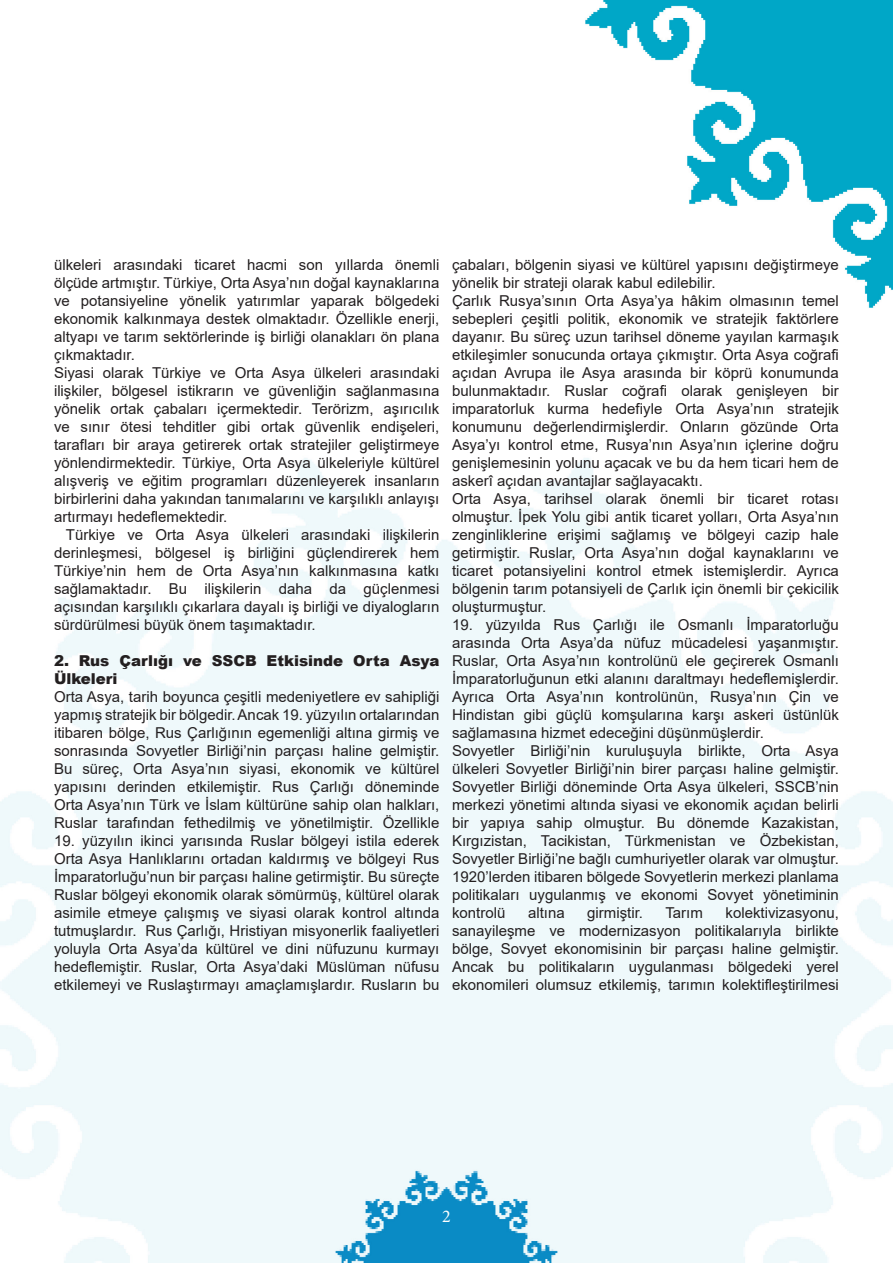
<style>
.page{position:relative;width:893px;height:1263px;background:#fff}
.page>*{position:absolute;margin:0;border:0;box-sizing:border-box;transform-origin:0 0}
.t1{font:18px "Minion Pro";color:#fff}
.t2{font:15px/18px "Arial";color:#231f20;text-align:justify}
.t3{font:900 15px/18px "Arial";color:#231f20}
</style>
<div class="page">
<img style="left:0;top:0;width:893px;height:1263px">
<p class="t2" style="left:54px;top:256px;width:387px">ülkeleri arasındaki ticaret hacmi son yıllarda önemli ölçüde artmıştır. Türkiye, Orta Asya’nın doğal kaynaklarına ve potansiyeline yönelik yatırımlar yaparak bölgedeki ekonomik kalkınmaya destek olmaktadır. Özellikle enerji, altyapı ve tarım sektörlerinde iş birliği olanakları ön plana çıkmaktadır.</p>
<p class="t2" style="left:54px;top:364px;width:387px">Siyasi olarak Türkiye ve Orta Asya ülkeleri arasındaki ilişkiler, bölgesel istikrarın ve güvenliğin sağlanmasına yönelik ortak çabaları içermektedir. Terörizm, aşırıcılık ve sınır ötesi tehditler gibi ortak güvenlik endişeleri, tarafları bir araya getirerek ortak stratejiler geliştirmeye yönlendirmektedir. Türkiye, Orta Asya ülkeleriyle kültürel alışveriş ve eğitim programları düzenleyerek insanların birbirlerini daha yakından tanımalarını ve karşılıklı anlayışı artırmayı hedeflemektedir.</p>
<p class="t2" style="left:54px;top:526px;width:387px;text-indent:12px">Türkiye ve Orta Asya ülkeleri arasındaki ilişkilerin derinleşmesi, bölgesel iş birliğini güçlendirerek hem Türkiye’nin hem de Orta Asya’nın kalkınmasına katkı sağlamaktadır. Bu ilişkilerin daha da güçlenmesi açısından karşılıklı çıkarlara dayalı iş birliği ve diyalogların sürdürülmesi büyük önem taşımaktadır.</p>
<p class="t3" style="left:54px;top:651px;width:387px">2. Rus Çarlığı ve SSCB Etkisinde Orta Asya<br>Ülkeleri</p>
<p class="t2" style="left:54px;top:688px;width:387px">Orta Asya, tarih boyunca çeşitli medeniyetlere ev sahipliği yapmış stratejik bir bölgedir. Ancak 19. yüzyılın ortalarından itibaren bölge, Rus Çarlığının egemenliği altına girmiş ve sonrasında Sovyetler Birliği’nin parçası haline gelmiştir.<br>Bu süreç, Orta Asya’nın siyasi, ekonomik ve kültürel yapısını derinden etkilemiştir. Rus Çarlığı döneminde Orta Asya’nın Türk ve İslam kültürüne sahip olan halkları, Ruslar tarafından fethedilmiş ve yönetilmiştir. Özellikle</p>
<p class="t2" style="left:54px;top:832px;width:387px">19. yüzyılın ikinci yarısında Ruslar bölgeyi istila ederek Orta Asya Hanlıklarını ortadan kaldırmış ve bölgeyi Rus İmparatorluğu’nun bir parçası haline getirmiştir. Bu süreçte Ruslar bölgeyi ekonomik olarak sömürmüş, kültürel olarak asimile etmeye çalışmış ve siyasi olarak kontrol altında tutmuşlardır. Rus Çarlığı, Hristiyan misyonerlik faaliyetleri yoluyla Orta Asya’da kültürel ve dini nüfuzunu kurmayı hedeflemiştir. Ruslar, Orta Asya’daki Müslüman nüfusu etkilemeyi ve Ruslaştırmayı amaçlamışlardır. Rusların bu</p>
<p class="t2" style="left:452px;top:256px;width:388px">çabaları, bölgenin siyasi ve kültürel yapısını değiştirmeye yönelik bir strateji olarak kabul edilebilir.</p>
<p class="t2" style="left:452px;top:292px;width:388px">Çarlık Rusya’sının Orta Asya’ya hâkim olmasının temel sebepleri çeşitli politik, ekonomik ve stratejik faktörlere dayanır. Bu süreç uzun tarihsel döneme yayılan karmaşık etkileşimler sonucunda ortaya çıkmıştır. Orta Asya coğrafi açıdan Avrupa ile Asya arasında bir köprü konumunda bulunmaktadır. Ruslar coğrafi olarak genişleyen bir imparatorluk kurma hedefiyle Orta Asya’nın stratejik konumunu değerlendirmişlerdir. Onların gözünde Orta Asya’yı kontrol etme, Rusya’nın Asya’nın içlerine doğru genişlemesinin yolunu açacak ve bu da hem ticari hem de askerî açıdan avantajlar sağlayacaktı.</p>
<p class="t2" style="left:452px;top:490px;width:388px">Orta Asya, tarihsel olarak önemli bir ticaret rotası olmuştur. İpek Yolu gibi antik ticaret yolları, Orta Asya’nın zenginliklerine erişimi sağlamış ve bölgeyi cazip hale getirmiştir. Ruslar, Orta Asya’nın doğal kaynaklarını ve ticaret potansiyelini kontrol etmek istemişlerdir. Ayrıca bölgenin tarım potansiyeli de Çarlık için önemli bir çekicilik oluşturmuştur.</p>
<p class="t2" style="left:452px;top:616px;width:388px">19. yüzyılda Rus Çarlığı ile Osmanlı İmparatorluğu arasında Orta Asya’da nüfuz mücadelesi yaşanmıştır.<br>Ruslar, Orta Asya’nın kontrolünü ele geçirerek Osmanlı İmparatorluğunun etki alanını daraltmayı hedeflemişlerdir.<br>Ayrıca Orta Asya’nın kontrolünün, Rusya’nın Çin ve Hindistan gibi güçlü komşularına karşı askeri üstünlük sağlamasına hizmet edeceğini düşünmüşlerdir.</p>
<p class="t2" style="left:452px;top:742px;width:388px">Sovyetler Birliği’nin kuruluşuyla birlikte, Orta Asya ülkeleri Sovyetler Birliği’nin birer parçası haline gelmiştir.<br>Sovyetler Birliği döneminde Orta Asya ülkeleri, SSCB’nin merkezi yönetimi altında siyasi ve ekonomik açıdan belirli bir yapıya sahip olmuştur. Bu dönemde Kazakistan, Kırgızistan, Tacikistan, Türkmenistan ve Özbekistan, Sovyetler Birliği’ne bağlı cumhuriyetler olarak var olmuştur.<br>1920’lerden itibaren bölgede Sovyetlerin merkezi planlama politikaları uygulanmış ve ekonomi Sovyet yönetiminin kontrolü</p>
<p class="t2" style="left:452px;top:904px;width:388px;text-indent:274px">kolektivizasyonu, sanayileşme ve modernizasyon politikalarıyla birlikte bölge, Sovyet ekonomisinin bir parçası haline gelmiştir.<br>Ancak bu politikaların uygulanması bölgedeki yerel ekonomileri olumsuz etkilemiş, tarımın kolektifleştirilmesi</p>
<p class="t2" style="left:528px;top:904px;width:38px">altına</p>
<p class="t2" style="left:587px;top:904px;width:57px">girmiştir.</p>
<p class="t2" style="left:665px;top:904px;width:39px">Tarım</p>
<p class="t1" style="left:442px;top:1204px;width:10px">2</p>
</div>
